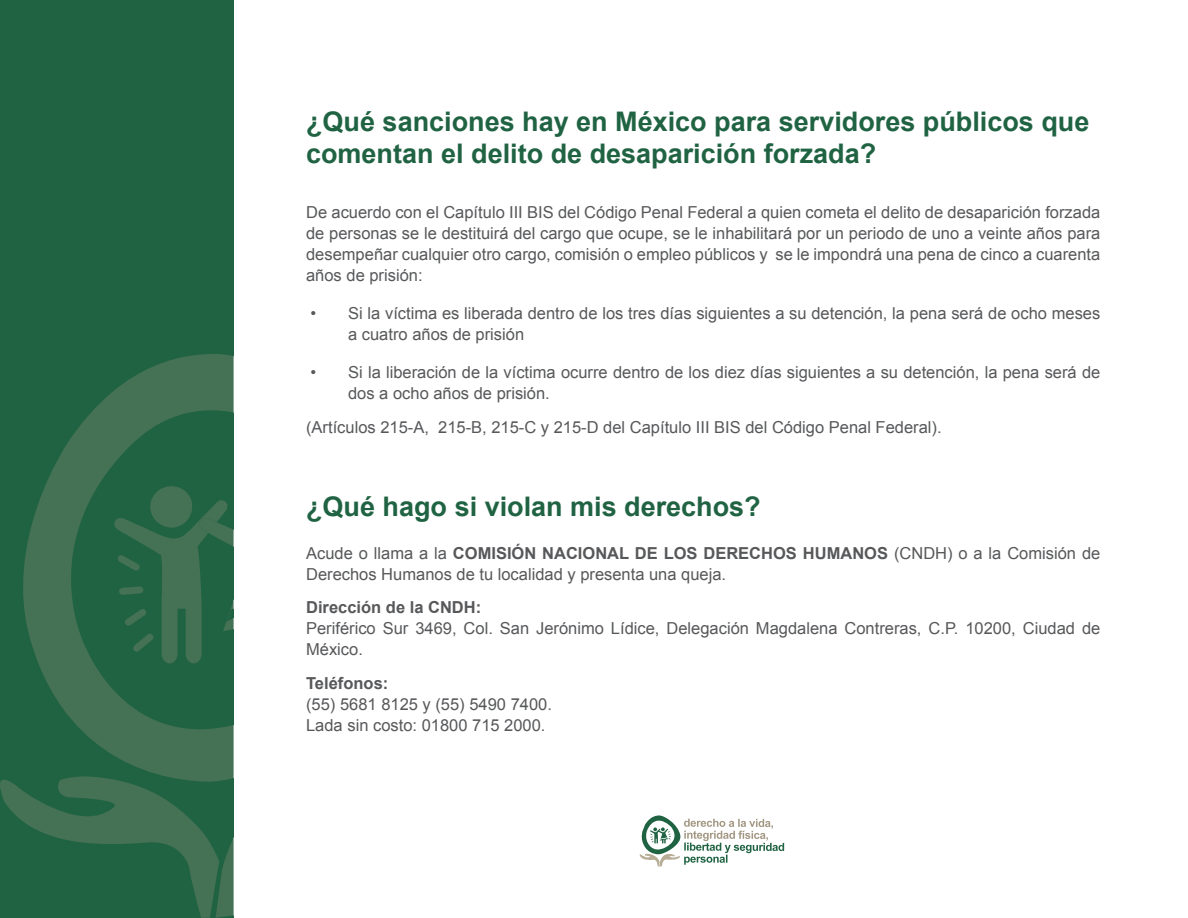
<style>
.page{position:relative;width:1188px;height:918px;background:#fff}
.page>*{position:absolute;margin:0;border:0;box-sizing:border-box;transform-origin:0 0}
._02_head{font:700 27px/32.4px "Arial";color:#206343}
._04_body{font:16.5px/21px "Arial";color:#57585a;text-align:justify}
._03_body_INTRO{font:16.5px/21px "Arial";color:#57585a}
._06_numeros{font:16.5px/21px "Arial";color:#57585a}
._06_indice_BOLD{font:700 16.5px "Arial";color:#57585a}
.s1{font-weight:700}
</style>
<div class="page">
<svg style="left:639px;top:815px;width:145px;height:52px"></svg>
<div style="left:0;top:0;width:233px;height:918px;background:#206343"></div>
<svg style="left:0;top:778px;width:234px;height:140px"></svg>
<svg style="left:2px;top:354px;width:231px;height:428px"></svg>
<svg style="left:114px;top:486px;width:120px;height:177px"></svg>
<p class="_02_head" style="left:306px;top:106px;width:785px">¿Qué sanciones hay en México para servidores públicos que comentan el delito de desaparición forzada?</p>
<p class="_04_body" style="left:306px;top:202px;width:796px">De acuerdo con el Capítulo III BIS del Código Penal Federal a quien cometa el delito de desaparición forzada de personas se le destituirá del cargo que ocupe, se le inhabilitará por un periodo de uno a veinte años para desempeñar cualquier otro cargo, comisión o empleo públicos y se le impondrá una pena de cinco a cuarenta años de prisión:</p>
<p class="_06_numeros" style="left:348px;top:303px;width:754px;text-indent:-38px">• Si la víctima es liberada dentro de los tres días siguientes a su detención, la pena será de ocho meses a cuatro años de prisión</p>
<p class="_06_numeros" style="left:348px;top:362px;width:754px;text-indent:-38px">• Si la liberación de la víctima ocurre dentro de los diez días siguientes a su detención, la pena será de dos a ocho años de prisión.</p>
<p class="_04_body" style="left:306px;top:417px;width:637px">(Artículos 215-A, 215-B, 215-C y 215-D del Capítulo III BIS del Código Penal Federal).</p>
<p class="_02_head" style="left:306px;top:492px;width:456px">¿Qué hago si violan mis derechos?</p>
<p class="_03_body_INTRO" style="left:306px;top:543px;width:796px">Acude o llama a la <span class="s1">COMISIÓN NACIONAL DE LOS DERECHOS HUMANOS</span> (CNDH) o a la Comisión de<br>Derechos Humanos de tu localidad y presenta una queja.</p>
<p class="_06_indice_BOLD" style="left:306px;top:597px;width:177px">Dirección de la CNDH:</p>
<p class="_03_body_INTRO" style="left:306px;top:618px;width:796px">Periférico Sur 3469, Col. San Jerónimo Lídice, Delegación Magdalena Contreras, C.P. 10200, Ciudad de<br>México.</p>
<p class="_06_indice_BOLD" style="left:306px;top:672px;width:84px">Teléfonos:</p>
<p class="_03_body_INTRO" style="left:306px;top:694px;width:247px">(55) 5681 8125 y (55) 5490 7400.</p>
<p class="_03_body_INTRO" style="left:306px;top:715px;width:241px">Lada sin costo: 01800 715 2000.</p>
</div>
